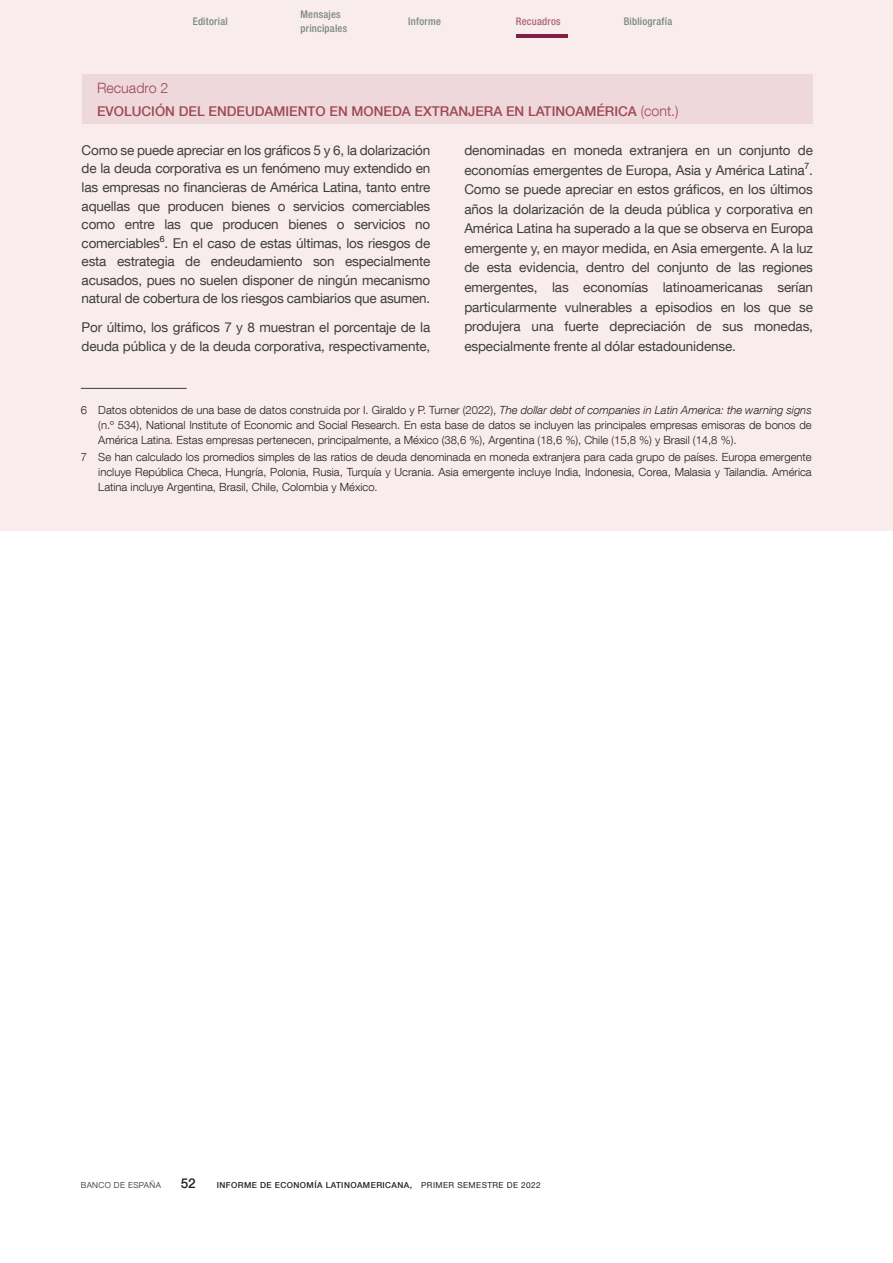
<style>
.page{position:relative;width:893px;height:1263px;background:#fff}
.page>*{position:absolute;margin:0;border:0;box-sizing:border-box;transform-origin:0 0}
.Número_recuadro{font:300 14.25px "Bd E Neue Helvetica";color:#9d4855}
.Texto_recuadro{font:13.5px/19.6px "Bd E Neue Helvetica";letter-spacing:-.01em;color:#3e3e3f;text-align:justify}
.Título_Recuadro{font:500 13.5px "Bd E Neue Helvetica";color:#9d4855}
.t1{font:500 13.5px "Bd E Neue Helvetica";color:#231f20}
.Citas_recuadro{font:300 11.25px/15px "Bd E Neue Helvetica";color:#231f20;text-align:justify}
.Citas_recuadro_sin_f{font:300 11.25px/15px "Bd E Neue Helvetica";color:#231f20;text-align:justify}
.Texto_capítulo{font:500 condensed 10.5px/13.5px "Bd E Neue Helvetica";letter-spacing:.025em;color:#7a8785}
.Texto_capítulo-2{font:500 condensed 10.5px "Bd E Neue Helvetica";letter-spacing:.025em;color:#a6627e}
.t2{font:500 8.25px "Bd E Neue Helvetica";letter-spacing:.05em;color:#231f20}
.t3{font:300 8.25px "Bd E Neue Helvetica";letter-spacing:.05em;color:#231f20}
.s1{font-weight:300;font-size:14.25px}
.s2{font-style:italic}
.s3{font-weight:400}
</style>
<div class="page">
<div style="left:0;top:0;width:893px;height:530px;background:#f9eced"></div>
<hr style="left:516px;top:34px;width:52px;height:4px;background:#801f47">
<hr style="left:81px;top:388px;width:106px;height:1px;background:#3e3e3f">
<div style="left:82px;top:75px;width:731px;height:49px;background:#efd8db"></div>
<p class="Texto_capítulo" style="left:193px;top:14px;width:37px">Editorial</p>
<p class="Texto_capítulo" style="left:300px;top:8px;width:48px">Mensajes principales</p>
<p class="Texto_capítulo" style="left:408px;top:14px;width:34px">Informe</p>
<p class="Texto_capítulo-2" style="left:516px;top:15px;width:46px">Recuadros</p>
<p class="Texto_capítulo" style="left:624px;top:14px;width:50px">Bibliografía</p>
<p class="Número_recuadro" style="left:97px;top:79px;width:73px">Recuadro 2</p>
<p class="Título_Recuadro" style="left:97px;top:103px;width:583px">EVOLUCIÓN DEL ENDEUDAMIENTO EN MONEDA EXTRANJERA EN LATINOAMÉRICA <span class="s1">(cont.)</span></p>
<p class="Texto_recuadro" style="left:82px;top:141px;width:350px;line-height:18.5px">Como se puede apreciar en los gráficos 5 y 6, la dolarización de la deuda corporativa es un fenómeno muy extendido en las empresas no financieras de América Latina, tanto entre aquellas que producen bienes o servicios comerciables como entre las que producen bienes o servicios no comerciables<sup>6</sup>. En el caso de estas últimas, los riesgos de esta estrategia de endeudamiento son especialmente acusados, pues no suelen disponer de ningún mecanismo natural de cobertura de los riesgos cambiarios que asumen.</p>
<p class="Texto_recuadro" style="left:82px;top:318px;width:350px;line-height:18.5px">Por último, los gráficos 7 y 8 muestran el porcentaje de la deuda pública y de la deuda corporativa, respectivamente,</p>
<p class="Texto_recuadro" style="left:464px;top:140px;width:350px">denominadas en moneda extranjera en un conjunto de economías emergentes de Europa, Asia y América Latina<sup>7</sup>.<br>Como se puede apreciar en estos gráficos, en los últimos años la dolarización de la deuda pública y corporativa en América Latina ha superado a la que se observa en Europa emergente y, en mayor medida, en Asia emergente. A la luz de esta evidencia, dentro del conjunto de las regiones emergentes, las economías latinoamericanas serían particularmente vulnerables a episodios en los que se produjera una fuerte depreciación de sus monedas, especialmente frente al dólar estadounidense.</p>
<p class="Citas_recuadro" style="left:98px;top:402px;width:715px;text-indent:-18px">6 Datos obtenidos de una base de datos construida por I. Giraldo y P. Turner (2022), <span class="s2">The dollar debt of companies in Latin America: the warning signs </span>(n.º 534), National Institute of Economic and Social Research. En esta base de datos se incluyen las principales empresas emisoras de bonos de América Latina. Estas empresas pertenecen, principalmente, a México (38,6 %), Argentina (18,6 %), Chile (15,8 %) y Brasil (14,8 %).</p>
<p class="Citas_recuadro_sin_f" style="left:98px;top:450px;width:715px;text-indent:-18px">7 Se han calculado los promedios simples de las ratios de deuda denominada en moneda extranjera para cada grupo de países. Europa emergente incluye República Checa, Hungría, Polonia, Rusia, Turquía y Ucrania. Asia emergente incluye India, Indonesia, Corea, Malasia y Tailandia. América Latina incluye Argentina, Brasil, Chile, Colombia y México.</p>
<p class="t3" style="left:81px;top:1180px;width:82px">BANCO DE ESPAÑA</p>
<p class="t1" style="left:181px;top:1175px;width:16px">52</p>
<p class="t2" style="left:217px;top:1180px;width:325px">INFORME DE ECONOMÍA LATINOAMERICANA, <span class="s3">PRIMER SEMESTRE DE 2022</span></p>
</div>
